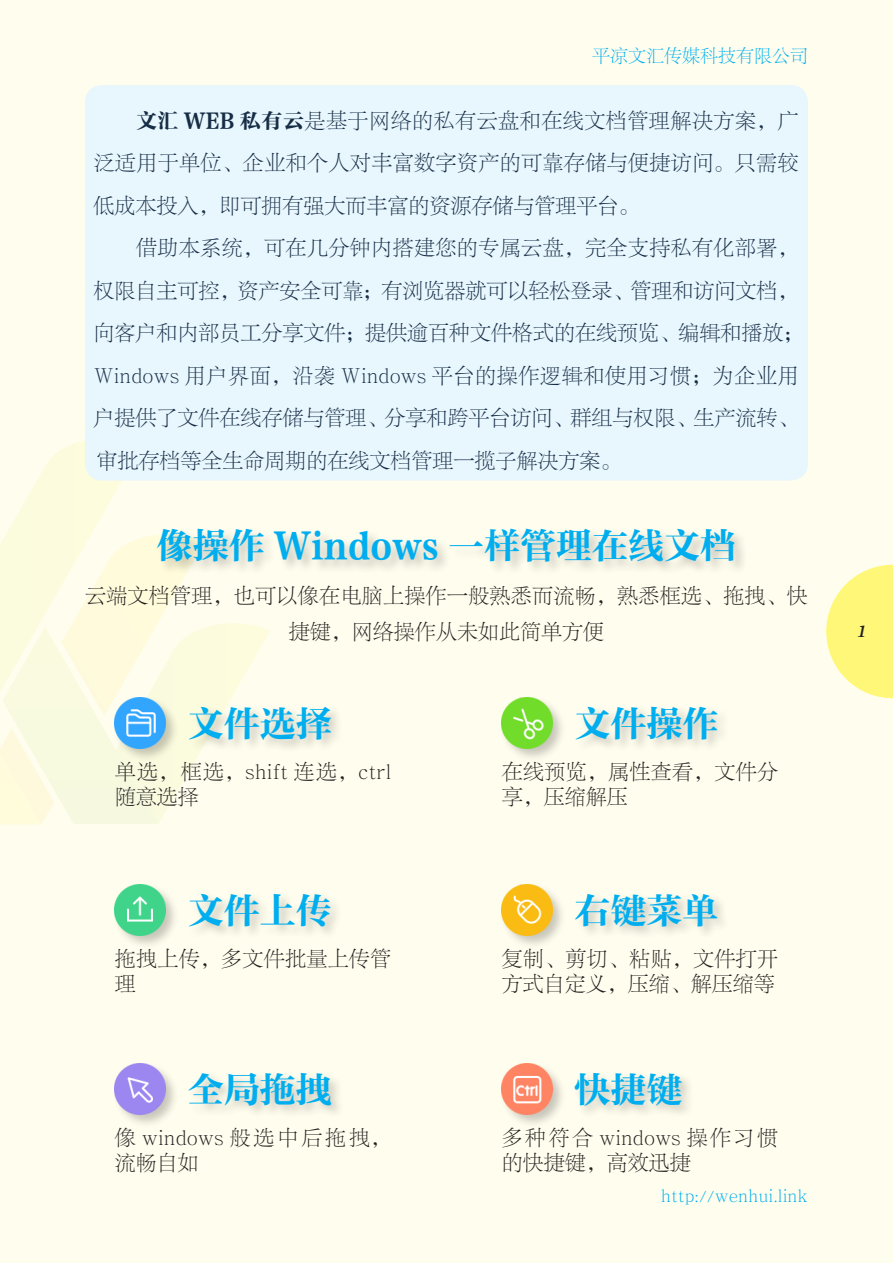
<style>
.page{position:relative;width:893px;height:1263px;background:#fffeee}
.page>*{position:absolute;margin:0;border:0;box-sizing:border-box;transform-origin:0 0}
.介绍文字样式2{font:36px "FZCYSK GBK1 0";color:#00aeef}
.介绍文字样式1{font:21px/42.5px "FZLTSK GBK1 0";color:#162d46;text-align:justify}
.介绍文字样式2-2{font:21px/25.2px "FZLTSK GBK1 0";letter-spacing:.015em;color:#231f20}
.t1{font:italic 21px "Lucida Calligraphy";color:#231f20}
.t2{font:18px "FZLTSK GBK1 0";color:#00aeef}
.s1{font-family:"FZCYSK GBK1 0"}
</style>
<div class="page">
<svg style="left:826px;top:565px;width:67px;height:133px"></svg>
<svg style="left:205px;top:623px;width:65px;height:81px"></svg>
<svg style="left:7px;top:441px;width:135px;height:93px"></svg>
<svg style="left:41px;top:534px;width:164px;height:290px"></svg>
<svg style="left:0;top:534px;width:41px;height:290px"></svg>
<div style="left:85px;top:85px;width:723px;height:395px;background:#e8f6fd;border-radius:17px"></div>
<div style="left:156px;top:527px;width:592px;height:48px;background:#231f20;opacity:.25"></div>
<div style="left:500px;top:696px;width:66px;height:66px;background:#231f20;opacity:.25"></div>
<img style="left:502px;top:697px;width:50px;height:51px">
<div style="left:113px;top:696px;width:67px;height:66px;background:#231f20;opacity:.25"></div>
<img style="left:115px;top:697px;width:50px;height:51px">
<div style="left:188px;top:704px;width:156px;height:49px;background:#231f20;opacity:.25"></div>
<div style="left:575px;top:704px;width:156px;height:49px;background:#231f20;opacity:.25"></div>
<div style="left:500px;top:883px;width:66px;height:66px;background:#231f20;opacity:.25"></div>
<img style="left:502px;top:884px;width:50px;height:51px">
<div style="left:113px;top:883px;width:67px;height:66px;background:#231f20;opacity:.25"></div>
<img style="left:115px;top:884px;width:50px;height:51px">
<div style="left:188px;top:891px;width:156px;height:49px;background:#231f20;opacity:.25"></div>
<div style="left:574px;top:892px;width:156px;height:48px;background:#231f20;opacity:.25"></div>
<div style="left:500px;top:1062px;width:66px;height:66px;background:#231f20;opacity:.25"></div>
<img style="left:502px;top:1063px;width:50px;height:51px">
<div style="left:113px;top:1062px;width:67px;height:66px;background:#231f20;opacity:.25"></div>
<img style="left:115px;top:1063px;width:50px;height:51px">
<div style="left:187px;top:1071px;width:158px;height:48px;background:#231f20;opacity:.25"></div>
<div style="left:573px;top:1071px;width:122px;height:48px;background:#231f20;opacity:.25"></div>
<p class="t2" style="left:592px;top:46px;width:217px">平凉文汇传媒科技有限公司</p>
<p class="介绍文字样式1" style="left:94px;top:100px;width:707px;text-indent:43px"><span class="s1">文汇 WEB 私有云</span>是基于网络的私有云盘和在线文档管理解决方案，广泛适用于单位、企业和个人对丰富数字资产的可靠存储与便捷访问。只需较低成本投入，即可拥有强大而丰富的资源存储与管理平台。</p>
<p class="介绍文字样式1" style="left:94px;top:227px;width:712px;text-align:left;text-indent:43px">借助本系统，可在几分钟内搭建您的专属云盘，完全支持私有化部署，权限自主可控，资产安全可靠；有浏览器就可以轻松登录、管理和访问文档，向客户和内部员工分享文件；提供逾百种文件格式的在线预览、编辑和播放；Windows 用户界面，沿袭 Windows 平台的操作逻辑和使用习惯；为企业用户提供了文件在线存储与管理、分享和跨平台访问、群组与权限、生产流转、审批存档等全生命周期的在线文档管理一揽子解决方案。</p>
<p class="介绍文字样式2" style="left:157px;top:526px;width:581px">像操作 Windows 一样管理在线文档</p>
<p class="介绍文字样式2-2" style="left:85px;top:578px;width:724px;line-height:36px;text-align:center">云端文档管理，也可以像在电脑上操作一般熟悉而流畅，熟悉框选、拖拽、快捷键，网络操作从未如此简单方便</p>
<p class="介绍文字样式2" style="left:188px;top:704px;width:145px">文件选择</p>
<p class="介绍文字样式2" style="left:575px;top:704px;width:145px">文件操作</p>
<p class="介绍文字样式2-2" style="left:115px;top:760px;width:278px">单选，框选，shift 连选，ctrl随意选择</p>
<p class="介绍文字样式2-2" style="left:502px;top:760px;width:278px">在线预览，属性查看，文件分享，压缩解压</p>
<p class="介绍文字样式2" style="left:188px;top:891px;width:145px">文件上传</p>
<p class="介绍文字样式2" style="left:575px;top:891px;width:145px">右键菜单</p>
<p class="介绍文字样式2-2" style="left:115px;top:947px;width:278px">拖拽上传，多文件批量上传管理</p>
<p class="介绍文字样式2-2" style="left:502px;top:947px;width:278px">复制、剪切、粘贴，文件打开方式自定义，压缩、解压缩等</p>
<p class="介绍文字样式2" style="left:188px;top:1070px;width:145px">全局拖拽</p>
<p class="介绍文字样式2" style="left:575px;top:1070px;width:109px">快捷键</p>
<p class="介绍文字样式2-2" style="left:115px;top:1126px;width:278px">像 windows 般选中后拖拽，流畅自如</p>
<p class="介绍文字样式2-2" style="left:502px;top:1126px;width:278px">多种符合 windows 操作习惯的快捷键，高效迅捷</p>
<p class="t2" style="left:661px;top:1186px;width:149px">http://wenhui.link</p>
<p class="t1" style="left:856px;top:617px;width:11px">1</p>
</div>
